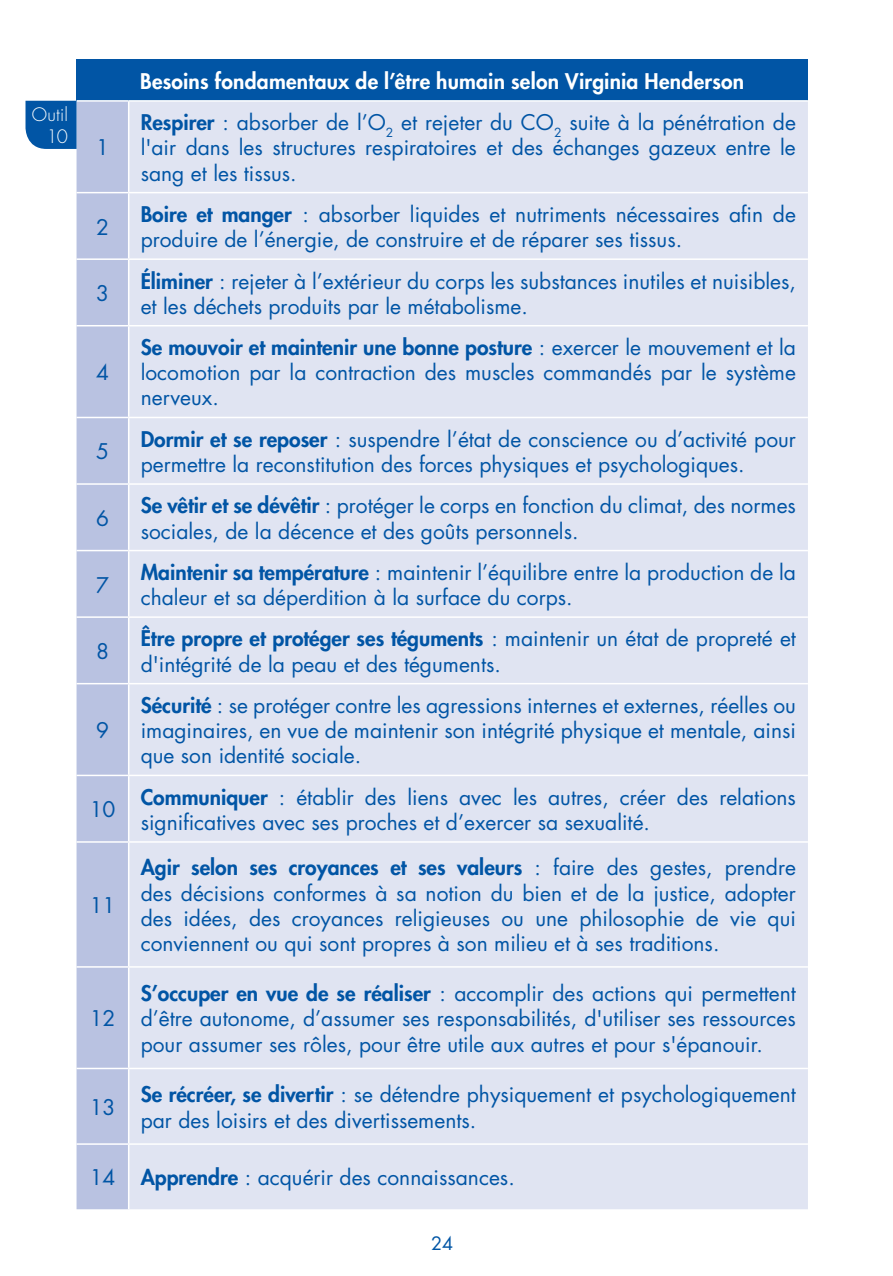
<style>
.page{position:relative;width:893px;height:1276px;background:#fff}
.page>*{position:absolute;margin:0;border:0;box-sizing:border-box;transform-origin:0 0}
.t1{font:21px/25.2px "Futura Std";color:#0155a5}
.t2{font:800 21px "Futura Std";letter-spacing:.01em;color:#fff}
.t3{font:300 18px/21.6px "Futura Std";letter-spacing:.01em;color:#fff;text-align:right}
.t4{font:18px "Futura Std";color:#0155a5}
.s1{font-weight:800}
</style>
<div class="page">
<div style="left:77px;top:60px;width:731px;height:41px;background:#0155a5"></div>
<div style="left:77px;top:102px;width:51px;height:1107px;background:#b9c2e1"></div>
<div style="left:129px;top:102px;width:679px;height:1107px;background:#e0e4f2"></div>
<hr style="left:77px;top:100px;width:52px;height:2px;background:#fff">
<hr style="left:129px;top:100px;width:679px;height:2px;background:#fff">
<hr style="left:77px;top:192px;width:52px;height:1px;background:#fff">
<hr style="left:129px;top:192px;width:679px;height:1px;background:#fff">
<hr style="left:77px;top:258px;width:52px;height:2px;background:#fff">
<hr style="left:129px;top:258px;width:679px;height:2px;background:#fff">
<hr style="left:77px;top:325px;width:52px;height:1px;background:#fff">
<hr style="left:129px;top:325px;width:679px;height:1px;background:#fff">
<hr style="left:77px;top:417px;width:52px;height:1px;background:#fff">
<hr style="left:129px;top:417px;width:679px;height:1px;background:#fff">
<hr style="left:77px;top:483px;width:52px;height:2px;background:#fff">
<hr style="left:129px;top:483px;width:679px;height:2px;background:#fff">
<hr style="left:77px;top:550px;width:52px;height:1px;background:#fff">
<hr style="left:129px;top:550px;width:679px;height:1px;background:#fff">
<hr style="left:77px;top:616px;width:52px;height:2px;background:#fff">
<hr style="left:129px;top:616px;width:679px;height:2px;background:#fff">
<hr style="left:77px;top:683px;width:52px;height:1px;background:#fff">
<hr style="left:129px;top:683px;width:679px;height:1px;background:#fff">
<hr style="left:77px;top:774px;width:52px;height:2px;background:#fff">
<hr style="left:129px;top:774px;width:679px;height:2px;background:#fff">
<hr style="left:77px;top:841px;width:52px;height:1px;background:#fff">
<hr style="left:129px;top:841px;width:679px;height:1px;background:#fff">
<hr style="left:77px;top:966px;width:52px;height:1px;background:#fff">
<hr style="left:129px;top:966px;width:679px;height:1px;background:#fff">
<hr style="left:77px;top:1067px;width:52px;height:2px;background:#fff">
<hr style="left:129px;top:1067px;width:679px;height:2px;background:#fff">
<hr style="left:77px;top:1143px;width:52px;height:1px;background:#fff">
<hr style="left:129px;top:1143px;width:679px;height:1px;background:#fff">
<svg style="left:26px;top:101px;width:51px;height:48px;background:#0b5ca8"></svg>
<p class="t3" style="left:32px;top:105px;width:38px">Outil<br>10</p>
<p class="t1" style="left:96px;top:135px;width:14px">1</p>
<p class="t1" style="left:96px;top:214px;width:14px">2</p>
<p class="t1" style="left:96px;top:281px;width:14px">3</p>
<p class="t1" style="left:96px;top:360px;width:14px">4</p>
<p class="t1" style="left:96px;top:439px;width:14px">5</p>
<p class="t1" style="left:96px;top:506px;width:14px">6</p>
<p class="t1" style="left:96px;top:572px;width:14px">7</p>
<p class="t1" style="left:96px;top:639px;width:14px">8</p>
<p class="t1" style="left:96px;top:718px;width:14px">9</p>
<p class="t1" style="left:90px;top:797px;width:27px">10</p>
<p class="t1" style="left:90px;top:893px;width:27px">11</p>
<p class="t1" style="left:90px;top:1006px;width:27px">12</p>
<p class="t2" style="left:140px;top:68px;width:606px">Besoins fondamentaux de l’être humain selon Virginia Henderson</p>
<p class="t1" style="left:141px;top:110px;width:657px;text-align:justify"><span class="s1">Respirer</span> : absorber de l’O<sub>2</sub> et rejeter du CO<sub>2</sub> suite à la pénétration de l'air dans les structures respiratoires et des échanges gazeux entre le sang et les tissus.</p>
<p class="t1" style="left:141px;top:202px;width:657px"><span class="s1">Boire et manger</span> : absorber liquides et nutriments nécessaires afin de produire de l’énergie, de construire et de réparer ses tissus.</p>
<p class="t1" style="left:141px;top:268px;width:657px"><span class="s1">Éliminer</span> : rejeter à l’extérieur du corps les substances inutiles et nuisibles, et les déchets produits par le métabolisme.</p>
<p class="t1" style="left:141px;top:335px;width:657px;text-align:justify"><span class="s1">Se mouvoir et maintenir une bonne posture</span> : exercer le mouvement et la locomotion par la contraction des muscles commandés par le système nerveux.</p>
<p class="t1" style="left:141px;top:427px;width:657px"><span class="s1">Dormir et se reposer</span> : suspendre l’état de conscience ou d’activité pour permettre la reconstitution des forces physiques et psychologiques.</p>
<p class="t1" style="left:141px;top:493px;width:657px"><span class="s1">Se vêtir et se dévêtir</span> : protéger le corps en fonction du climat, des normes sociales, de la décence et des goûts personnels.</p>
<p class="t1" style="left:141px;top:560px;width:657px"><span class="s1">Maintenir sa température</span> : maintenir l’équilibre entre la production de la chaleur et sa déperdition à la surface du corps.</p>
<p class="t1" style="left:141px;top:626px;width:657px"><span class="s1">Être propre et protéger ses téguments</span> : maintenir un état de propreté et d'intégrité de la peau et des téguments.</p>
<p class="t1" style="left:141px;top:693px;width:657px;text-align:justify"><span class="s1">Sécurité</span> : se protéger contre les agressions internes et externes, réelles ou imaginaires, en vue de maintenir son intégrité physique et mentale, ainsi que son identité sociale.</p>
<p class="t1" style="left:141px;top:784px;width:657px"><span class="s1">Communiquer</span> : établir des liens avec les autres, créer des relations significatives avec ses proches et d’exercer sa sexualité.</p>
<p class="t1" style="left:141px;top:855px;width:657px;text-align:justify"><span class="s1">Agir selon ses croyances et ses valeurs</span> : faire des gestes, prendre des décisions conformes à sa notion du bien et de la justice, adopter des idées, des croyances religieuses ou une philosophie de vie qui conviennent ou qui sont propres à son milieu et à ses traditions.</p>
<p class="t1" style="left:141px;top:981px;width:657px;text-align:justify"><span class="s1">S’occuper en vue de se réaliser</span> : accomplir des actions qui permettent d’être autonome, d’assumer ses responsabilités, d'utiliser ses ressources pour assumer ses rôles, pour être utile aux autres et pour s'épanouir.</p>
<p class="t1" style="left:141px;top:1082px;width:657px"><span class="s1">Se récréer, se divertir</span> : se détendre physiquement et psychologiquement par des loisirs et des divertissements.</p>
<p class="t1" style="left:90px;top:1165px;width:427px">14 <span class="s1">Apprendre</span> : acquérir des connaissances.</p>
<p class="t1" style="left:90px;top:1095px;width:27px">13</p>
<p class="t4" style="left:431px;top:1232px;width:24px">24</p>
</div>
